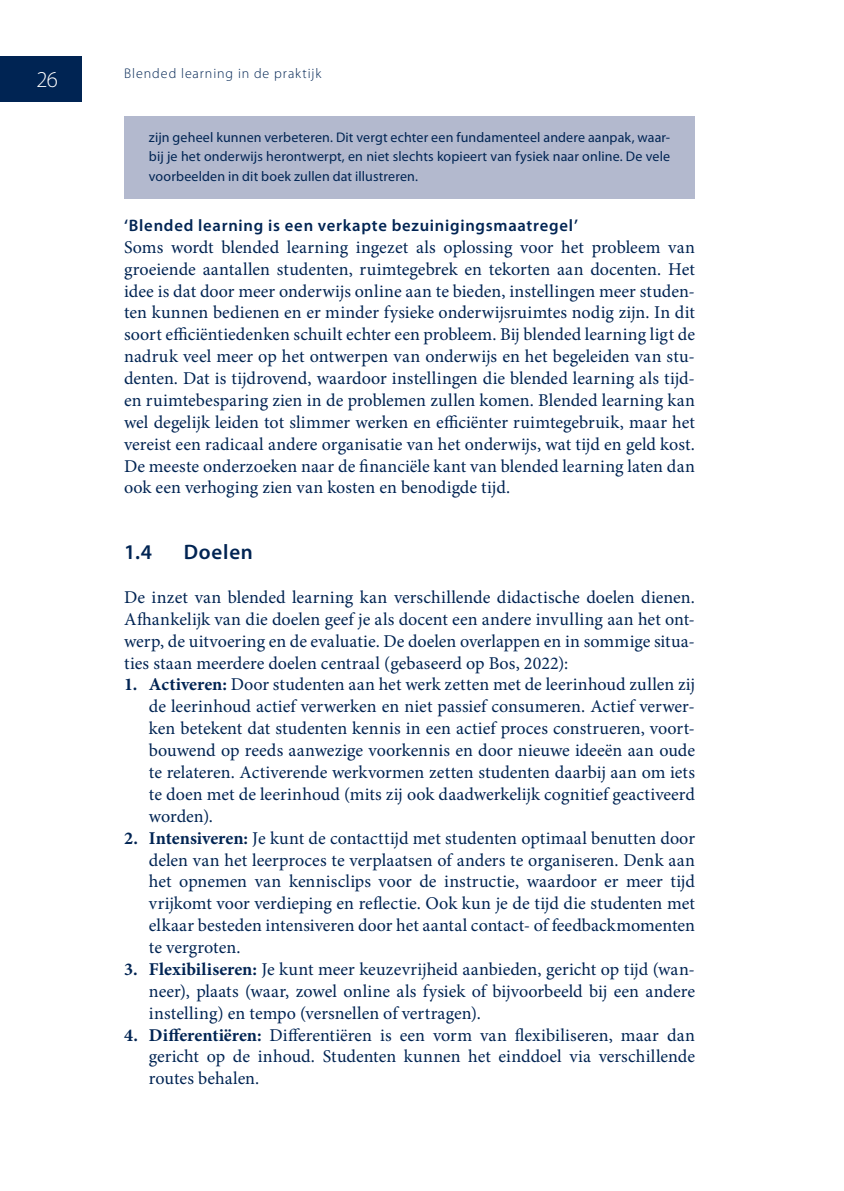
<style>
.page{position:relative;width:844px;height:1191px;background:#fff}
.page>*{position:absolute;margin:0;border:0;box-sizing:border-box;transform-origin:0 0}
.t1{font:300 22.75px "Myriad Pro";color:#fff}
.t2{font:600 21px "Myriad Pro";letter-spacing:.04em;color:#002453}
.t3{font:18.03px/21.9px "Minion Pro";color:#002453;text-align:justify}
.t4{font:600 16.62px "Myriad Pro";letter-spacing:.045em;color:#002453}
.t5{font:14px/19.2px "Myriad Pro";letter-spacing:.01em;color:#002453;text-align:justify}
.t6{font:300 14px "Myriad Pro";letter-spacing:.07em;color:#002453}
.s1{font-weight:700}
</style>
<div class="page">
<div style="left:0;top:56px;width:82px;height:45px;background:#002453"></div>
<div style="left:124px;top:117px;width:570px;height:82px;background:#b3b9ce"></div>
<p class="t1" style="left:36px;top:67px;width:23px">26</p>
<p class="t6" style="left:124px;top:65px;width:199px">Blended learning in de praktijk</p>
<p class="t5" style="left:149px;top:127px;width:522px">zijn geheel kunnen verbeteren. Dit vergt echter een fundamenteel andere aanpak, waar&shy;bij je het onderwijs herontwerpt, en niet slechts kopieert van fysiek naar online. De vele voorbeelden in dit boek zullen dat illustreren.</p>
<p class="t4" style="left:124px;top:215px;width:455px">‘Blended learning is een verkapte bezuinigingsmaatregel’</p>
<p class="t3" style="left:124px;top:236px;width:572px">Soms wordt blended learning ingezet als oplossing voor het probleem van groeiende aantallen studenten, ruimtegebrek en tekorten aan docenten. Het idee is dat door meer onderwijs online aan te bieden, instellingen meer studen&shy;ten kunnen bedienen en er minder fysieke onderwijsruimtes nodig zijn. In dit soort efficiëntiedenken schuilt echter een probleem. Bij blended learning ligt de nadruk veel meer op het ontwerpen van onderwijs en het begeleiden van stu&shy;denten. Dat is tijdrovend, waardoor instellingen die blended learning als tijd&shy;en ruimtebesparing zien in de problemen zullen komen. Blended learning kan wel degelijk leiden tot slimmer werken en efficiënter ruimtegebruik, maar het vereist een radicaal andere organisatie van het onderwijs, wat tijd en geld kost.<br>De meeste onderzoeken naar de financiële kant van blended learning laten dan ook een verhoging zien van kosten en benodigde tijd.</p>
<p class="t2" style="left:124px;top:538px;width:29px">1.4</p>
<p class="t2" style="left:184px;top:538px;width:71px">Doelen</p>
<p class="t3" style="left:124px;top:586px;width:572px">De inzet van blended learning kan verschillende didactische doelen dienen.<br>Afhankelijk van die doelen geef je als docent een andere invulling aan het ont&shy;werp, de uitvoering en de evaluatie. De doelen overlappen en in sommige situa&shy;ties staan meerdere doelen centraal (gebaseerd op Bos, 2022):</p>
<p class="t3" style="left:149px;top:674px;width:547px;text-indent:-25px"><span class="s1">1. Activeren:</span> Door studenten aan het werk zetten met de leerinhoud zullen zij de leerinhoud actief verwerken en niet passief consumeren. Actief verwer&shy;ken betekent dat studenten kennis in een actief proces construeren, voort&shy;bouwend op reeds aanwezige voorkennis en door nieuwe ideeën aan oude te relateren. Activerende werkvormen zetten studenten daarbij aan om iets te doen met de leerinhoud (mits zij ook daadwerkelijk cognitief geactiveerd worden).</p>
<p class="t3" style="left:149px;top:827px;width:547px;text-indent:-25px"><span class="s1">2. Intensiveren:</span> Je kunt de contacttijd met studenten optimaal benutten door delen van het leerproces te verplaatsen of anders te organiseren. Denk aan het opnemen van kennisclips voor de instructie, waardoor er meer tijd vrijkomt voor verdieping en reflectie. Ook kun je de tijd die studenten met elkaar besteden intensiveren door het aantal contact- of feedbackmomenten te vergroten.</p>
<p class="t3" style="left:149px;top:958px;width:547px;text-indent:-25px"><span class="s1">3. Flexibiliseren:</span> Je kunt meer keuzevrijheid aanbieden, gericht op tijd (wan&shy;neer), plaats (waar, zowel online als fysiek of bijvoorbeeld bij een andere instelling) en tempo (versnellen of vertragen).</p>
<p class="t3" style="left:149px;top:1024px;width:547px;text-indent:-25px"><span class="s1">4. Differentiëren:</span> Differentiëren is een vorm van flexibiliseren, maar dan gericht op de inhoud. Studenten kunnen het einddoel via verschillende routes behalen.</p>
</div>
